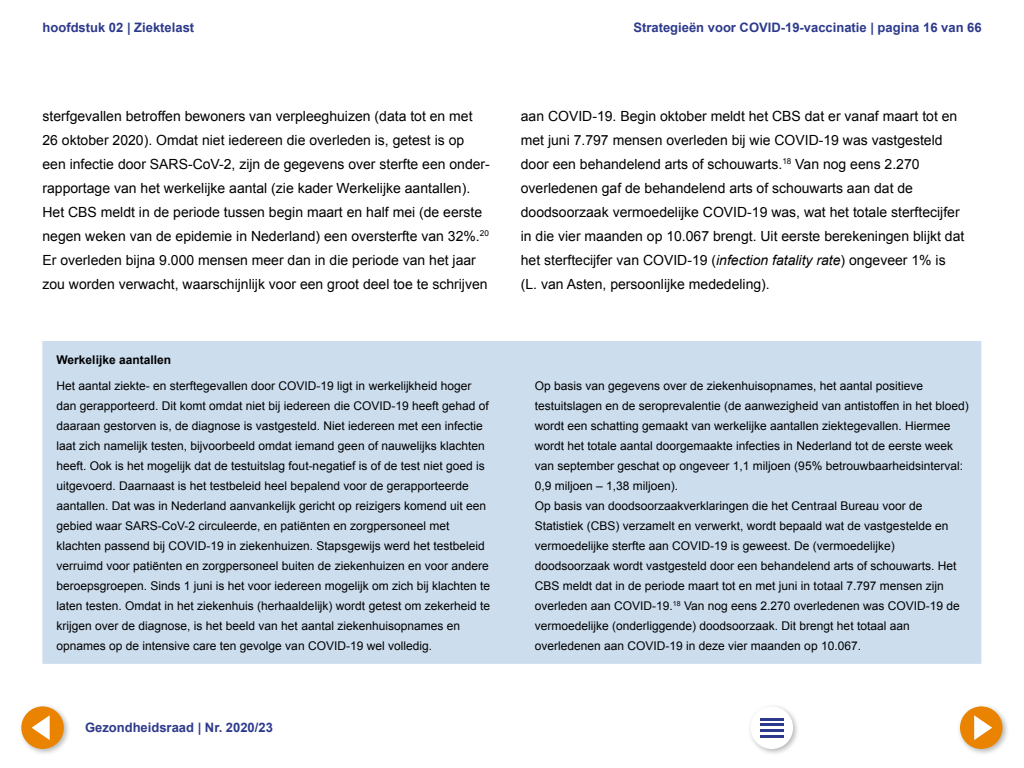
<style>
.page{position:relative;width:1024px;height:768px;background:#fff}
.page>*{position:absolute;margin:0;border:0;box-sizing:border-box;transform-origin:0 0}
.Plat_z_ruimte{font:14px/24px "Arial";color:#000}
.t1{font:700 13px "Arial";color:#2d3a8c}
.Kadertekst{font:12px/20px "Arial";color:#000}
.Kader_Kop{font:700 12px "Arial";color:#000}
.s1{font-style:italic}
</style>
<div class="page">
<div style="left:42px;top:341px;width:939px;height:323px;background:#cde"></div>
<div style="left:18px;top:703px;width:53px;height:53px;background:#000;opacity:.3"></div>
<div style="left:21px;top:706px;width:43px;height:43px;background:#e98300;border-radius:50%"></div>
<svg style="left:32px;top:715px;width:18px;height:25px"></svg>
<div style="left:747px;top:703px;width:53px;height:53px;background:#000;opacity:.3"></div>
<div style="left:751px;top:707px;width:42px;height:42px;background:#fff;border-radius:50%"></div>
<hr style="left:760px;top:718px;width:24px;height:2px;background:#2d3a8c">
<hr style="left:760px;top:724px;width:24px;height:2px;background:#2d3a8c">
<hr style="left:760px;top:730px;width:24px;height:2px;background:#2d3a8c">
<hr style="left:760px;top:735px;width:24px;height:2px;background:#2d3a8c">
<div style="left:957px;top:703px;width:53px;height:53px;background:#000;opacity:.3"></div>
<div style="left:960px;top:706px;width:43px;height:43px;background:#e98300;border-radius:50%"></div>
<svg style="left:974px;top:715px;width:18px;height:25px"></svg>
<p class="t1" style="left:43px;top:19px;width:153px">hoofdstuk 02 | Ziektelast</p>
<p class="t1" style="left:633px;top:19px;width:350px">Strategieën voor COVID-19-vaccinatie | pagina 16 van 66</p>
<p class="Plat_z_ruimte" style="left:43px;top:104px;width:448px">sterfgevallen betroffen bewoners van verpleeghuizen (data tot en met 26 oktober 2020). Omdat niet iedereen die overleden is, getest is op een infectie door SARS-CoV-2, zijn de gegevens over sterfte een onder&shy;rapportage van het werkelijke aantal (zie kader Werkelijke aantallen).<br>Het CBS meldt in de periode tussen begin maart en half mei (de eerste negen weken van de epidemie in Nederland) een oversterfte van 32%.<sup>20<br></sup>Er overleden bijna 9.000 mensen meer dan in die periode van het jaar zou worden verwacht, waarschijnlijk voor een groot deel toe te schrijven</p>
<p class="Plat_z_ruimte" style="left:521px;top:104px;width:445px">aan COVID-19. Begin oktober meldt het CBS dat er vanaf maart tot en met juni 7.797 mensen overleden bij wie COVID-19 was vastgesteld door een behandelend arts of schouwarts.<sup>18</sup> Van nog eens 2.270 overledenen gaf de behandelend arts of schouwarts aan dat de doodsoorzaak vermoedelijke COVID-19 was, wat het totale sterftecijfer in die vier maanden op 10.067 brengt. Uit eerste berekeningen blijkt dat het sterftecijfer van COVID-19 (<span class="s1">infection fatality rate</span>) ongeveer 1% is (L. van Asten, persoonlijke mededeling).</p>
<h2 class="Kader_Kop" style="left:57px;top:352px;width:116px">Werkelijke aantallen</h2>
<p class="Kadertekst" style="left:57px;top:376px;width:435px">Het aantal ziekte- en sterftegevallen door COVID-19 ligt in werkelijkheid hoger dan gerapporteerd. Dit komt omdat niet bij iedereen die COVID-19 heeft gehad of daaraan gestorven is, de diagnose is vastgesteld. Niet iedereen met een infectie laat zich namelijk testen, bijvoorbeeld omdat iemand geen of nauwelijks klachten heeft. Ook is het mogelijk dat de testuitslag fout-negatief is of de test niet goed is uitgevoerd. Daarnaast is het testbeleid heel bepalend voor de gerapporteerde aantallen. Dat was in Nederland aanvankelijk gericht op reizigers komend uit een gebied waar SARS-CoV-2 circuleerde, en patiënten en zorgpersoneel met klachten passend bij COVID-19 in ziekenhuizen. Stapsgewijs werd het testbeleid verruimd voor patiënten en zorgpersoneel buiten de ziekenhuizen en voor andere beroepsgroepen. Sinds 1 juni is het voor iedereen mogelijk om zich bij klachten te laten testen. Omdat in het ziekenhuis (herhaaldelijk) wordt getest om zekerheid te krijgen over de diagnose, is het beeld van het aantal ziekenhuisopnames en opnames op de intensive care ten gevolge van COVID-19 wel volledig.</p>
<p class="Kadertekst" style="left:535px;top:376px;width:436px">Op basis van gegevens over de ziekenhuisopnames, het aantal positieve testuitslagen en de seroprevalentie (de aanwezigheid van antistoffen in het bloed) wordt een schatting gemaakt van werkelijke aantallen ziektegevallen. Hiermee wordt het totale aantal doorgemaakte infecties in Nederland tot de eerste week van september geschat op ongeveer 1,1 miljoen (95% betrouwbaarheidsinterval:<br>0,9 miljoen – 1,38 miljoen).</p>
<p class="Kadertekst" style="left:535px;top:496px;width:427px">Op basis van doodsoorzaakverklaringen die het Centraal Bureau voor de Statistiek (CBS) verzamelt en verwerkt, wordt bepaald wat de vastgestelde en vermoedelijke sterfte aan COVID-19 is geweest. De (vermoedelijke) doodsoorzaak wordt vastgesteld door een behandelend arts of schouwarts. Het CBS meldt dat in de periode maart tot en met juni in totaal 7.797 mensen zijn overleden aan COVID-19.<sup>18</sup> Van nog eens 2.270 overledenen was COVID-19 de vermoedelijke (onderliggende) doodsoorzaak. Dit brengt het totaal aan overledenen aan COVID-19 in deze vier maanden op 10.067.</p>
<p class="t1" style="left:85px;top:719px;width:189px">Gezondheidsraad | Nr. 2020/23</p>
</div>
